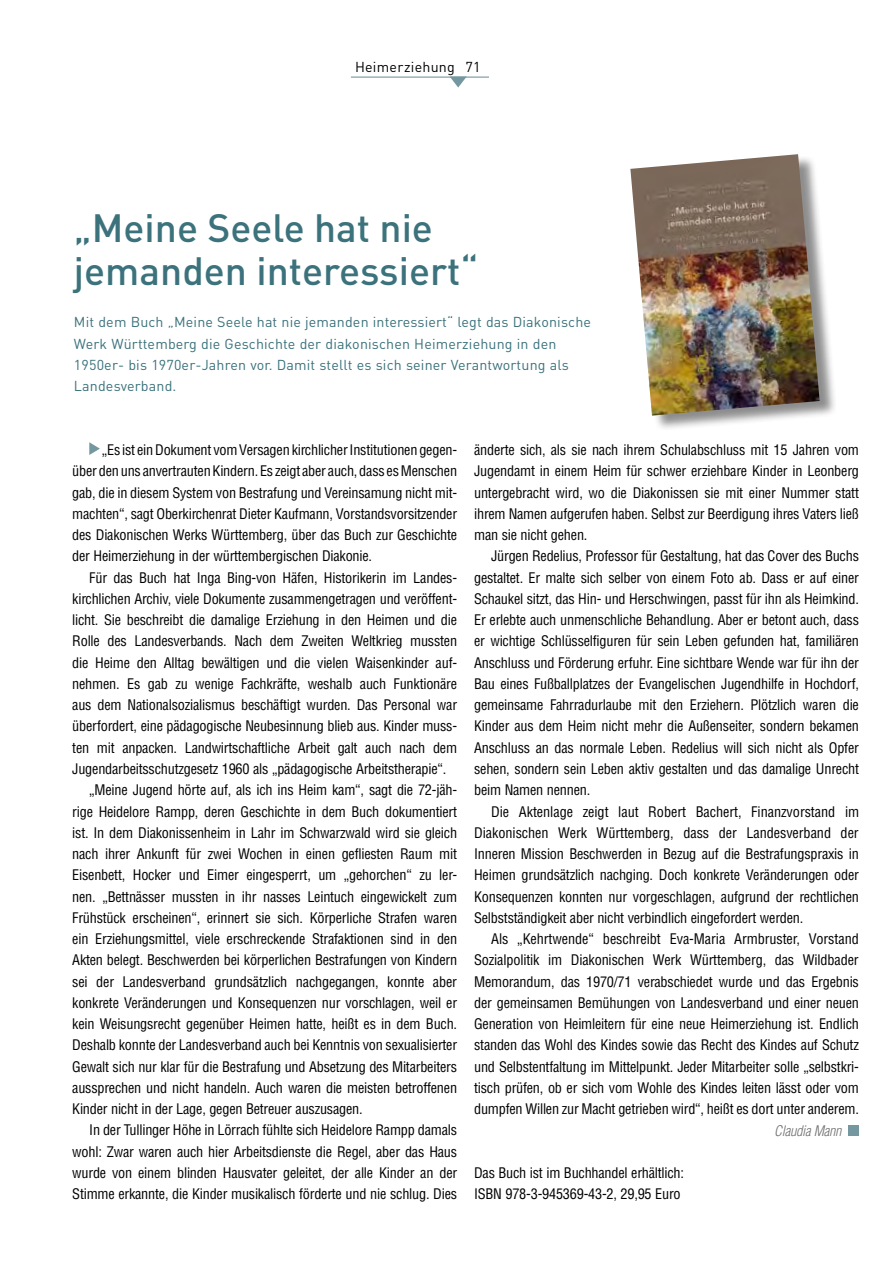
<style>
.page{position:relative;width:893px;height:1263px;background:#fff}
.page>*{position:absolute;margin:0;border:0;box-sizing:border-box;transform-origin:0 0}
.t1{font:500 39px/42.5px "DIN";color:#3b727c}
.t2{font:condensed 14.25px/21.3px "Helvetica LT Std";letter-spacing:-.015em;color:#000;text-align:justify}
.t3{font:14.25px/21.3px "DIN";letter-spacing:.01em;color:#3b727c}
.t4{font:14.25px "DIN";letter-spacing:.015em;color:#000}
.t5{font:italic 300 condensed 14.25px "Helvetica LT Std";letter-spacing:-.015em;color:#706f6f}
</style>
<div class="page">
<svg style="left:451px;top:78px;width:15px;height:10px"></svg>
<hr style="left:351px;top:77px;width:138px;height:1px;background:#7497a0">
<svg style="left:89px;top:442px;width:11px;height:13px"></svg>
<div style="left:848px;top:1125px;width:11px;height:10px;background:#7497a0"></div>
<div style="left:633px;top:154px;width:204px;height:277px;background:#000;opacity:.45"></div>
<img style="left:630px;top:154px;width:190px;height:262px">
<p class="t4" style="left:355px;top:59px;width:127px">Heimerziehung 71</p>
<h1 class="t1" style="left:74px;top:206px;width:406px">„Meine Seele hat nie jemanden interessiert“</h1>
<p class="t3" style="left:74px;top:312px;width:519px">Mit dem Buch „Meine Seele hat nie jemanden interessiert“ legt das Diakonische Werk Württemberg die Geschichte der diakonischen Heimerziehung in den 1950er- bis 1970er-Jahren vor. Damit stellt es sich seiner Verantwortung als Landesverband.</p>
<p class="t2" style="left:72px;top:439px;width:386px;text-indent:29px">„Es ist ein Dokument vom Versagen kirchlicher Institutionen gegen&shy;über den uns anvertrauten Kindern. Es zeigt aber auch, dass es Menschen gab, die in diesem System von Bestrafung und Vereinsamung nicht mit&shy;machten“, sagt Oberkirchenrat Dieter Kaufmann, Vorstandsvorsitzender des Diakonischen Werks Württemberg, über das Buch zur Geschichte der Heimerziehung in der württembergischen Diakonie.</p>
<p class="t2" style="left:89px;top:567px;width:368px">Für das Buch hat Inga Bing-von Häfen, Historikerin im Landes-</p>
<p class="t2" style="left:72px;top:588px;width:385px">kirchlichen Archiv, viele Dokumente zusammengetragen und veröffent-</p>
<p class="t2" style="left:72px;top:609px;width:386px">licht. Sie beschreibt die damalige Erziehung in den Heimen und die</p>
<p class="t2" style="left:72px;top:630px;width:386px">Rolle des Landesverbands. Nach dem Zweiten Weltkrieg mussten</p>
<p class="t2" style="left:72px;top:652px;width:386px">die Heime den Alltag bewältigen und die vielen Waisenkinder auf-</p>
<p class="t2" style="left:72px;top:673px;width:386px">nehmen. Es gab zu wenige Fachkräfte, weshalb auch Funktionäre</p>
<p class="t2" style="left:72px;top:694px;width:386px">aus dem Nationalsozialismus beschäftigt wurden. Das Personal war</p>
<p class="t2" style="left:72px;top:715px;width:386px">überfordert, eine pädagogische Neubesinnung blieb aus. Kinder muss-</p>
<p class="t2" style="left:72px;top:737px;width:386px">ten mit anpacken. Landwirtschaftliche Arbeit galt auch nach dem</p>
<p class="t2" style="left:72px;top:758px;width:376px">Jugendarbeitsschutzgesetz 1960 als „pädagogische Arbeitstherapie“.</p>
<p class="t2" style="left:89px;top:779px;width:369px">„Meine Jugend hörte auf, als ich ins Heim kam“, sagt die 72-jäh-</p>
<p class="t2" style="left:72px;top:800px;width:386px">rige Heidelore Rampp, deren Geschichte in dem Buch dokumentiert</p>
<p class="t2" style="left:72px;top:822px;width:386px">ist. In dem Diakonissenheim in Lahr im Schwarzwald wird sie gleich</p>
<p class="t2" style="left:72px;top:843px;width:386px">nach ihrer Ankunft für zwei Wochen in einen gefliesten Raum mit</p>
<p class="t2" style="left:72px;top:864px;width:386px">Eisenbett, Hocker und Eimer eingesperrt, um „gehorchen“ zu ler-</p>
<p class="t2" style="left:72px;top:886px;width:386px">nen. „Bettnässer mussten in ihr nasses Leintuch eingewickelt zum</p>
<p class="t2" style="left:72px;top:907px;width:386px">Frühstück erscheinen“, erinnert sie sich. Körperliche Strafen waren</p>
<p class="t2" style="left:72px;top:928px;width:386px">ein Erziehungsmittel, viele erschreckende Strafaktionen sind in den</p>
<p class="t2" style="left:72px;top:949px;width:386px">Akten belegt. Beschwerden bei körperlichen Bestrafungen von Kindern</p>
<p class="t2" style="left:72px;top:971px;width:386px">sei der Landesverband grundsätzlich nachgegangen, konnte aber</p>
<p class="t2" style="left:72px;top:992px;width:386px">konkrete Veränderungen und Konsequenzen nur vorschlagen, weil er</p>
<p class="t2" style="left:72px;top:1013px;width:386px">kein Weisungsrecht gegenüber Heimen hatte, heißt es in dem Buch.</p>
<p class="t2" style="left:72px;top:1034px;width:386px">Deshalb konnte der Landesverband auch bei Kenntnis von sexualisierter</p>
<p class="t2" style="left:72px;top:1056px;width:386px">Gewalt sich nur klar für die Bestrafung und Absetzung des Mitarbeiters</p>
<p class="t2" style="left:72px;top:1077px;width:386px">aussprechen und nicht handeln. Auch waren die meisten betroffenen</p>
<p class="t2" style="left:72px;top:1098px;width:292px">Kinder nicht in der Lage, gegen Betreuer auszusagen.</p>
<p class="t2" style="left:89px;top:1119px;width:369px">In der Tullinger Höhe in Lörrach fühlte sich Heidelore Rampp damals</p>
<p class="t2" style="left:72px;top:1141px;width:386px">wohl: Zwar waren auch hier Arbeitsdienste die Regel, aber das Haus</p>
<p class="t2" style="left:72px;top:1162px;width:386px">wurde von einem blinden Hausvater geleitet, der alle Kinder an der</p>
<p class="t2" style="left:72px;top:1183px;width:386px">Stimme erkannte, die Kinder musikalisch förderte und nie schlug. Dies</p>
<p class="t2" style="left:474px;top:439px;width:386px">änderte sich, als sie nach ihrem Schulabschluss mit 15 Jahren vom Jugendamt in einem Heim für schwer erziehbare Kinder in Leonberg untergebracht wird, wo die Diakonissen sie mit einer Nummer statt ihrem Namen aufgerufen haben. Selbst zur Beerdigung ihres Vaters ließ man sie nicht gehen.</p>
<p class="t2" style="left:474px;top:545px;width:386px;text-indent:17px">Jürgen Redelius, Professor für Gestaltung, hat das Cover des Buchs gestaltet. Er malte sich selber von einem Foto ab. Dass er auf einer Schaukel sitzt, das Hin- und Herschwingen, passt für ihn als Heimkind.<br>Er erlebte auch unmenschliche Behandlung. Aber er betont auch, dass er wichtige Schlüsselfiguren für sein Leben gefunden hat, familiären Anschluss und Förderung erfuhr. Eine sichtbare Wende war für ihn der Bau eines Fußballplatzes der Evangelischen Jugendhilfe in Hochdorf, gemeinsame Fahrradurlaube mit den Erziehern. Plötzlich waren die Kinder aus dem Heim nicht mehr die Außenseiter, sondern bekamen Anschluss an das normale Leben. Redelius will sich nicht als Opfer sehen, sondern sein Leben aktiv gestalten und das damalige Unrecht beim Namen nennen.</p>
<p class="t2" style="left:474px;top:801px;width:387px;text-indent:17px">Die Aktenlage zeigt laut Robert Bachert, Finanzvorstand im Diakonischen Werk Württemberg, dass der Landesverband der Inneren Mission Beschwerden in Bezug auf die Bestrafungspraxis in Heimen grundsätzlich nachging. Doch konkrete Veränderungen oder Konsequenzen konnten nur vorgeschlagen, aufgrund der rechtlichen Selbstständigkeit aber nicht verbindlich eingefordert werden.</p>
<p class="t2" style="left:474px;top:928px;width:386px;text-indent:17px">Als „Kehrtwende“ beschreibt Eva-Maria Armbruster, Vorstand Sozialpolitik im Diakonischen Werk Württemberg, das Wildbader Memorandum, das 1970/71 verabschiedet wurde und das Ergebnis der gemeinsamen Bemühungen von Landesverband und einer neuen Generation von Heimleitern für eine neue Heimerziehung ist. Endlich standen das Wohl des Kindes sowie das Recht des Kindes auf Schutz und Selbstentfaltung im Mittelpunkt. Jeder Mitarbeiter solle „selbstkri&shy;tisch prüfen, ob er sich vom Wohle des Kindes leiten lässt oder vom dumpfen Willen zur Macht getrieben wird“, heißt es dort unter anderem.</p>
<p class="t5" style="left:774px;top:1121px;width:69px">Claudia Mann</p>
<p class="t2" style="left:474px;top:1162px;width:211px">Das Buch ist im Buchhandel erhältlich:<br>ISBN 978-3-945369-43-2, 29,95 Euro</p>
</div>
